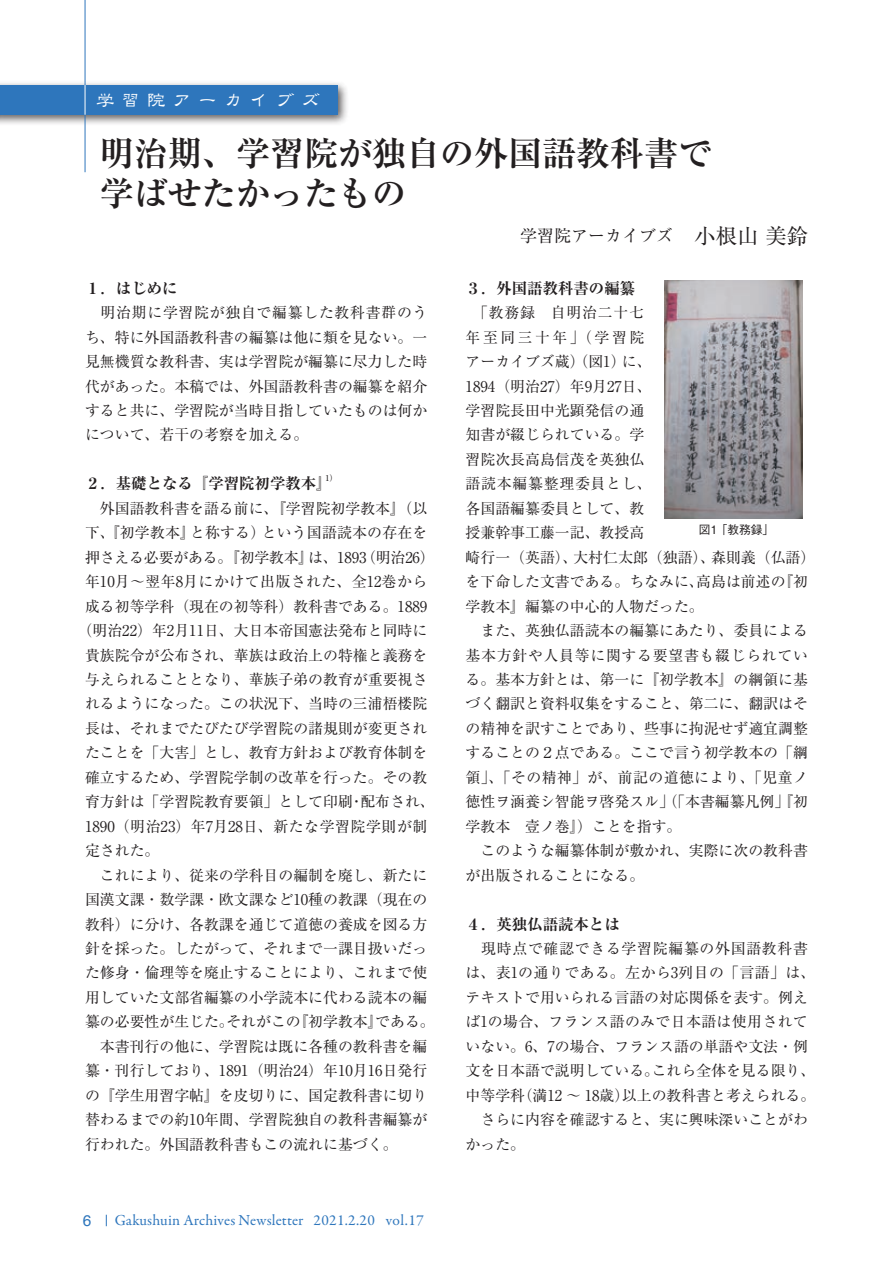
<style>
.page{position:relative;width:893px;height:1263px;background:#fff}
.page>*{position:absolute;margin:0;border:0;box-sizing:border-box;transform-origin:0 0}
.t1{font:700 34.05px/40.3px "Ryumin Pro";color:#231f20}
.t2{font:600 19.2px "DFP Lei Sho CID";letter-spacing:.34em;color:#fff}
.t3{font:16.95px "Ryumin Pro";color:#231f20}
.t4{font:700 expanded 15.45px "Ryumin Pro";color:#231f20}
.t5{font:15.45px "Garamond Premr Pro";letter-spacing:.01em;color:#2e76bc}
.t6{font:15.45px "Helvetica";color:#2e76bc}
.t7{font:14.85px/24.5px "Ryumin Pro";color:#231f20}
.t8{font:14.85px "Ryumin Pro";letter-spacing:.02em;color:#231f20}
.t9{font:14.85px "Ryumin Pro";letter-spacing:.035em;color:#231f20}
.t10{font:500 11.7px "Gothic BBB Pro";color:#231f20}
.t11{font:500 8.1px "Ryumin Pro";color:#231f20}
.s1{font-size:21.3px}
</style>
<div class="page">
<div style="left:0;top:80px;width:349px;height:46px;background:#231f20;opacity:.75"></div>
<div style="left:0;top:85px;width:338px;height:30px;background:#2e76bc"></div>
<hr style="left:85px;top:0;width:1px;height:85px;background:#2e76bc">
<hr style="left:85px;top:85px;width:1px;height:30px;background:#fff">
<hr style="left:85px;top:115px;width:1px;height:57px;background:#2e76bc">
<img style="left:664px;top:281px;width:139px;height:238px">
<p class="t2" style="left:96px;top:89px;width:226px">学習院アーカイブズ</p>
<h1 class="t1" style="left:100px;top:131px;width:614px">明治期、学習院が独自の外国語教科書で学ばせたかったもの</h1>
<p class="t3" style="left:520px;top:223px;width:289px">学習院アーカイブズ <span class="s1">小根山 美鈴</span></p>
<p class="t4" style="left:85px;top:276px;width:94px">１．はじめに</p>
<p class="t7" style="left:85px;top:299px;width:344px;text-align:justify">　明治期に学習院が独自で編纂した教科書群のうち、特に外国語教科書の編纂は他に類を見ない。一見無機質な教科書、実は学習院が編纂に尽力した時代があった。本稿では、外国語教科書の編纂を紹介すると共に、学習院が当時目指していたものは何かについて、若干の考察を加える。</p>
<p class="t4" style="left:85px;top:471px;width:248px">２．基礎となる『学習院初学教本』</p>
<p class="t11" style="left:325px;top:472px;width:14px">1）</p>
<p class="t7" style="left:85px;top:495px;width:344px">　外国語教科書を語る前に、『学習院初学教本』（以</p>
<p class="t7" style="left:85px;top:519px;width:344px">下、『初学教本』と称する）という国語読本の存在を</p>
<p class="t7" style="left:85px;top:544px;width:351px">押さえる必要がある。『初学教本』は、1893（明治26）</p>
<p class="t9" style="left:85px;top:570px;width:344px">年10月〜翌年8月にかけて出版された、全12巻から</p>
<p class="t7" style="left:85px;top:593px;width:344px">成る初等学科（現在の初等科）教科書である。1889</p>
<p class="t7" style="left:78px;top:617px;width:351px">（明治22）年2月11日、大日本帝国憲法発布と同時に</p>
<p class="t7" style="left:85px;top:642px;width:344px">貴族院令が公布され、華族は政治上の特権と義務を</p>
<p class="t7" style="left:85px;top:666px;width:344px">与えられることとなり、華族子弟の教育が重要視さ</p>
<p class="t7" style="left:85px;top:691px;width:344px">れるようになった。この状況下、当時の三浦梧楼院</p>
<p class="t7" style="left:85px;top:715px;width:344px">長は、それまでたびたび学習院の諸規則が変更され</p>
<p class="t7" style="left:85px;top:739px;width:344px">たことを「大害」とし、教育方針および教育体制を</p>
<p class="t7" style="left:85px;top:764px;width:344px">確立するため、学習院学制の改革を行った。その教</p>
<p class="t7" style="left:85px;top:788px;width:351px">育方針は「学習院教育要領」として印刷・配布され、</p>
<p class="t8" style="left:85px;top:814px;width:344px">1890（明治23）年7月28日、新たな学習院学則が制</p>
<p class="t7" style="left:85px;top:837px;width:76px">定された。</p>
<p class="t7" style="left:85px;top:862px;width:344px">　これにより、従来の学科目の編制を廃し、新たに</p>
<p class="t7" style="left:85px;top:886px;width:344px">国漢文課・数学課・欧文課など10種の教課（現在の</p>
<p class="t7" style="left:85px;top:911px;width:344px">教科）に分け、各教課を通じて道徳の養成を図る方</p>
<p class="t7" style="left:85px;top:935px;width:344px">針を採った。したがって、それまで一課目扱いだっ</p>
<p class="t7" style="left:85px;top:960px;width:344px">た修身・倫理等を廃止することにより、これまで使</p>
<p class="t7" style="left:85px;top:984px;width:344px">用していた文部省編纂の小学読本に代わる読本の編</p>
<p class="t7" style="left:85px;top:1008px;width:351px">纂の必要性が生じた。それがこの『初学教本』である。</p>
<p class="t7" style="left:85px;top:1033px;width:344px">　本書刊行の他に、学習院は既に各種の教科書を編</p>
<p class="t7" style="left:85px;top:1057px;width:344px">纂・刊行しており、1891（明治24）年10月16日発行</p>
<p class="t7" style="left:85px;top:1082px;width:344px">の『学生用習字帖』を皮切りに、国定教科書に切り</p>
<p class="t7" style="left:85px;top:1106px;width:344px">替わるまでの約10年間、学習院独自の教科書編纂が</p>
<p class="t7" style="left:85px;top:1131px;width:314px">行われた。外国語教科書もこの流れに基づく。</p>
<p class="t6" style="left:83px;top:1209px;width:10px">6</p>
<p class="t5" style="left:115px;top:1211px;width:311px">Gakushuin Archives Newsletter 2021.2.20 vol.17</p>
<p class="t4" style="left:466px;top:276px;width:171px">３．外国語教科書の編纂</p>
<p class="t7" style="left:466px;top:299px;width:351px">　「教務録　自明治二十七<br>年至同三十年」（学習院<br>アーカイブズ蔵）（図1）に、<br>1894（明治27）年9月27日、<br>学習院長田中光顕発信の通<br>知書が綴じられている。学<br>習院次長高島信茂を英独仏<br>語読本編纂整理委員とし、<br>各国語編纂委員として、教<br>授兼幹事工藤一記、教授高<br>崎行一（英語）、大村仁太郎（独語）、森則義（仏語）を下命した文書である。ちなみに、高島は前述の『初学教本』編纂の中心的人物だった。<br>　また、英独仏語読本の編纂にあたり、委員による基本方針や人員等に関する要望書も綴じられている。基本方針とは、第一に『初学教本』の綱領に基づく翻訳と資料収集をすること、第二に、翻訳はその精神を訳すことであり、些事に拘泥せず適宜調整することの２点である。ここで言う初学教本の「綱領」、「その精神」が、前記の道徳により、「児童ノ徳性ヲ涵養シ智能ヲ啓発スル」（「本書編纂凡例」『初学教本　壹ノ巻』）ことを指す。<br>　このような編纂体制が敷かれ、実際に次の教科書が出版されることになる。</p>
<p class="t4" style="left:466px;top:911px;width:156px">４．英独仏語読本とは</p>
<p class="t7" style="left:466px;top:935px;width:351px">　現時点で確認できる学習院編纂の外国語教科書は、表1の通りである。左から3列目の「言語」は、テキストで用いられる言語の対応関係を表す。例えば1の場合、フランス語のみで日本語は使用されていない。6、7の場合、フランス語の単語や文法・例文を日本語で説明している。これら全体を見る限り、中等学科（満12 〜 18歳）以上の教科書と考えられる。　さらに内容を確認すると、実に興味深いことがわかった。</p>
<p class="t10" style="left:699px;top:520px;width:77px">図1 「教務録」</p>
</div>
